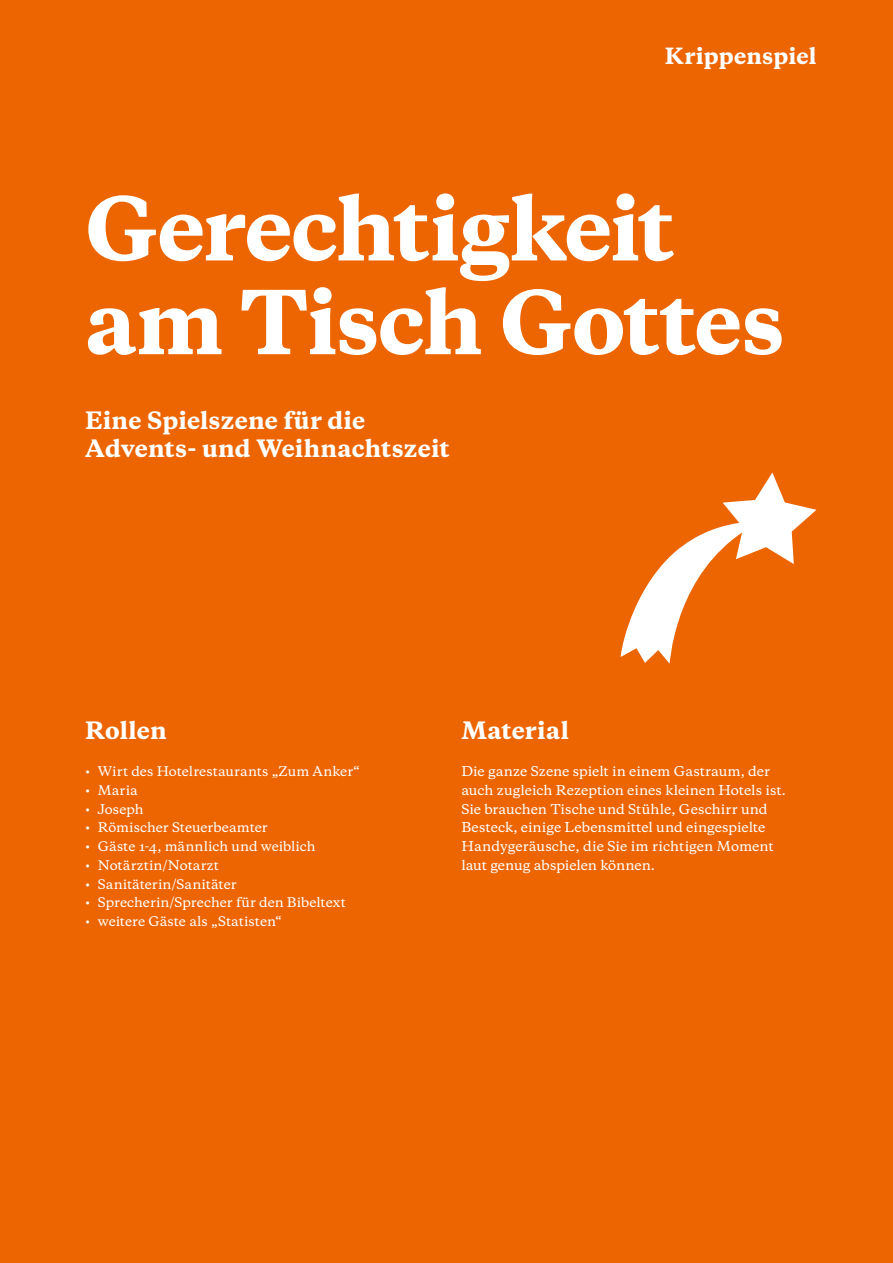
<style>
.page{position:relative;width:893px;height:1263px;background:#ec6500}
.page>*{position:absolute;margin:0;border:0;box-sizing:border-box;transform-origin:0 0}
.t1{font:800 82.5px/93.8px "Galaxie Copernicus";letter-spacing:-.02em;color:#fff}
.t2{font:800 22.5px/28.2px "Galaxie Copernicus";letter-spacing:.005em;color:#fff}
.t3{font:800 21px "Galaxie Copernicus";letter-spacing:.01em;color:#fff}
.t4{font:500 12.75px/18.8px "Galaxie Copernicus";color:#fff}
.t5{font:500 12.45px "Galaxie Copernicus";color:#fff}
</style>
<div class="page">
<svg style="left:620px;top:472px;width:196px;height:192px"></svg>
<h3 class="t3" style="left:665px;top:42px;width:153px">Krippenspiel</h3>
<h1 class="t1" style="left:85px;top:183px;width:701px">Gerechtigkeit am Tisch Gottes</h1>
<h2 class="t2" style="left:85px;top:407px;width:366px">Eine Spielszene für die<br>Advents- und Weihnachtszeit</h2>
<h2 class="t2" style="left:85px;top:716px;width:83px">Rollen</h2>
<p class="t5" style="left:85px;top:763px;width:276px">• Wirt des Hotelrestaurants „Zum Anker“</p>
<p class="t5" style="left:85px;top:782px;width:54px">• Maria</p>
<p class="t5" style="left:85px;top:801px;width:60px">• Joseph</p>
<p class="t5" style="left:85px;top:819px;width:184px">• Römischer Steuerbeamter</p>
<p class="t5" style="left:85px;top:838px;width:232px">• Gäste 1-4, männlich und weiblich</p>
<p class="t5" style="left:85px;top:857px;width:135px">• Notärztin/Notarzt</p>
<p class="t5" style="left:85px;top:876px;width:153px">• Sanitäterin/Sanitäter</p>
<p class="t5" style="left:85px;top:894px;width:262px">• Sprecherin/Sprecher für den Bibeltext</p>
<p class="t5" style="left:85px;top:913px;width:198px">• weitere Gäste als „Statisten“</p>
<h2 class="t2" style="left:461px;top:716px;width:109px">Material</h2>
<p class="t4" style="left:461px;top:762px;width:326px">Die ganze Szene spielt in einem Gastraum, der auch zugleich Rezeption eines kleinen Hotels ist.<br>Sie brauchen Tische und Stühle, Geschirr und Besteck, einige Lebensmittel und eingespielte Handygeräusche, die Sie im richtigen Moment laut genug abspielen können.</p>
</div>
